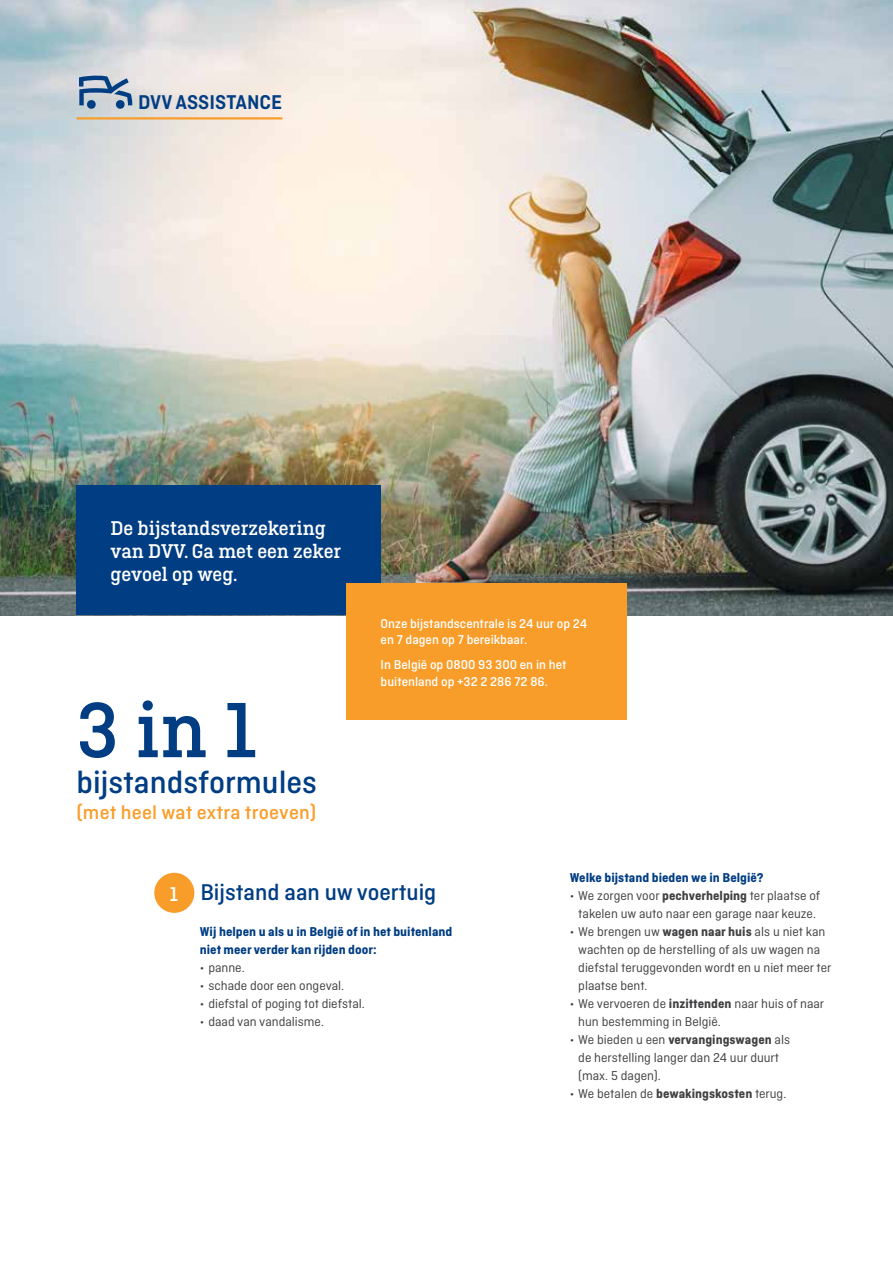
<style>
.page{position:relative;width:893px;height:1263px;background:#fff}
.page>*{position:absolute;margin:0;border:0;box-sizing:border-box;transform-origin:0 0}
.t1{font:500 82.5px "Ciutadella Slab";color:#003d83}
.t2{font:500 33px "Ciutadella";color:#003d83}
.t3{font:500 24px "Ciutadella";color:#003d83}
.t4{font:500 21px/23.1px "Ciutadella Slab";color:#fff}
.t5{font:600 21px "Ciutadella";color:#003d83}
.t6{font:500 20.4px "Ciutadella";letter-spacing:.01em;color:#f99d2a}
.t7{font:13.5px/18px "Ciutadella";color:#414042}
.t8{font:500 13.5px/16.5px "Ciutadella";color:#fff}
.t9{font:700 13.5px/18px "Ciutadella";color:#003d83}
.s1{font-weight:700}
</style>
<div class="page">
<img style="left:0;top:0;width:893px;height:615px">
<div style="left:154px;top:873px;width:40px;height:40px;background:#f99d2a;border-radius:50%"></div>
<div style="left:77px;top:485px;width:304px;height:130px;background:#003d83"></div>
<div style="left:347px;top:584px;width:280px;height:136px;background:#f99d2a"></div>
<hr style="left:77px;top:117px;width:205px;height:2px;background:#f99d2a">
<svg style="left:79px;top:74px;width:53px;height:35px;background:#869eb9"></svg>
<h3 class="t5" style="left:138px;top:90px;width:146px">DVV ASSISTANCE</h3>
<h3 class="t4" style="left:111px;top:517px;width:232px">De bijstandsverzekering van DVV. Ga met een zeker gevoel op weg.</h3>
<h1 class="t1" style="left:77px;top:684px;width:181px">3 in 1</h1>
<h2 class="t2" style="left:77px;top:764px;width:242px">bijstandsformules</h2>
<h3 class="t6" style="left:77px;top:801px;width:241px">(met heel wat extra troeven)</h3>
<p class="t8" style="left:381px;top:615px;width:208px">Onze bijstandscentrale is 24 uur op 24 en 7 dagen op 7 bereikbaar.</p>
<p class="t8" style="left:381px;top:657px;width:187px">In België op 0800 93 300 en in het buitenland op +32 2 286 72 86.</p>
<h3 class="t4" style="left:170px;top:882px;width:10px">1</h3>
<h3 class="t3" style="left:200px;top:879px;width:237px">Bijstand aan uw voertuig</h3>
<p class="t9" style="left:200px;top:923px;width:254px">Wij helpen u als u in België of in het buitenland niet meer verder kan rijden door:</p>
<p class="t7" style="left:200px;top:959px;width:46px">• panne.</p>
<p class="t7" style="left:200px;top:976px;width:146px">• schade door een ongeval.</p>
<p class="t7" style="left:200px;top:994px;width:167px">• diefstal of poging tot diefstal.</p>
<p class="t7" style="left:200px;top:1012px;width:126px">• daad van vandalisme.</p>
<p class="t9" style="left:570px;top:869px;width:195px">Welke bijstand bieden we in België?</p>
<p class="t7" style="left:570px;top:887px;width:252px;text-align:center">• We zorgen voor <span class="s1">pechverhelping</span> ter plaatse of takelen uw auto naar een garage naar keuze.</p>
<p class="t7" style="left:578px;top:922px;width:255px;text-indent:-9px">• We brengen uw <span class="s1">wagen naar huis</span> als u niet kan wachten op de herstelling of als uw wagen na diefstal teruggevonden wordt en u niet meer ter plaatse bent.</p>
<p class="t7" style="left:578px;top:994px;width:247px;text-indent:-9px">• We vervoeren de <span class="s1">inzittenden</span> naar huis of naar hun bestemming in België.</p>
<p class="t7" style="left:578px;top:1030px;width:213px;text-indent:-9px">• We bieden u een <span class="s1">vervangingswagen</span> als de herstelling langer dan 24 uur duurt (max. 5 dagen).</p>
<p class="t7" style="left:570px;top:1084px;width:218px">• We betalen de <span class="s1">bewakingskosten</span> terug.</p>
</div>
